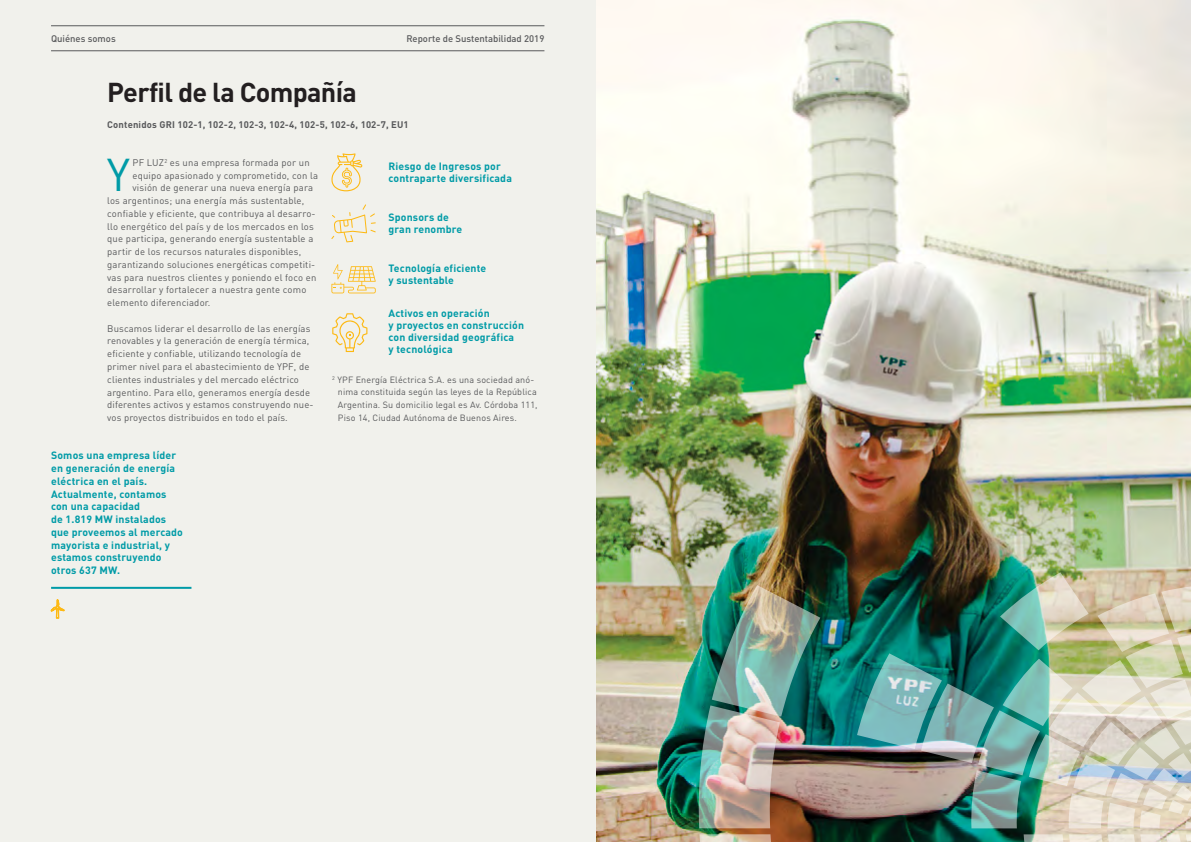
<style>
.page{position:relative;width:1191px;height:842px;background:#fff}
.page>*{position:absolute;margin:0;border:0;box-sizing:border-box;transform-origin:0 0}
.t1{font:45.3px "DIN";color:#009ba7}
.t2{font:700 27px "DIN";letter-spacing:-.025em;color:#231f20}
.t3{font:700 10.5px/12.8px "DIN";letter-spacing:.015em;color:#009ba7}
.t4{font:9.5px/12.8px "DIN";letter-spacing:.015em;color:#58595b}
.t5{font:700 9.5px "DIN";letter-spacing:.015em;color:#58595b}
.t6{font:500 9.5px "DIN";color:#58595b}
.t7{font:9px/12.8px "DIN";letter-spacing:.015em;color:#58595b}
</style>
<div class="page">
<img style="left:595px;top:0;width:596px;height:842px">
<div style="left:0;top:0;width:595px;height:842px;background:#f1f1ec"></div>
<svg style="left:1023px;top:834px;width:168px;height:8px"></svg>
<svg style="left:699px;top:834px;width:92px;height:8px"></svg>
<img style="left:697px;top:585px;width:123px;height:243px">
<img style="left:857px;top:572px;width:334px;height:256px">
<hr style="left:51px;top:587px;width:140px;height:2px;background:#009ba7">
<svg style="left:51px;top:599px;width:14px;height:20px"></svg>
<svg style="left:331px;top:153px;width:31px;height:38px"></svg>
<svg style="left:331px;top:204px;width:45px;height:38px"></svg>
<svg style="left:331px;top:264px;width:45px;height:29px"></svg>
<svg style="left:332px;top:313px;width:35px;height:39px"></svg>
<hr style="left:51px;top:51px;width:493px;height:1px;background:#58595b">
<hr style="left:51px;top:26px;width:493px;height:1px;background:#58595b">
<p class="t6" style="left:51px;top:32px;width:66px">Quiénes somos</p>
<p class="t6" style="left:406px;top:32px;width:140px">Reporte de Sustentabilidad 2019</p>
<h2 class="t2" style="left:107px;top:75px;width:251px">Perfil de la Compañía</h2>
<p class="t5" style="left:107px;top:118px;width:303px">Contenidos GRI 102-1, 102-2, 102-3, 102-4, 102-5, 102-6, 102-7, EU1</p>
<h1 class="t1" style="left:107px;top:147px;width:25px">Y</h1>
<p class="t4" style="left:132px;top:156px;width:179px">PF LUZ<sup>2</sup> es una empresa formada por un</p>
<p class="t3" style="left:388px;top:160px;width:125px;line-height:12px">Riesgo de Ingresos por contraparte diversificada</p>
<p class="t3" style="left:388px;top:211px;width:75px;line-height:12px">Sponsors de gran renombre</p>
<p class="t3" style="left:388px;top:262px;width:99px;line-height:12px">Tecnología eficiente y sustentable</p>
<p class="t3" style="left:388px;top:307px;width:137px;line-height:12px">Activos en operación<br>y proyectos en construcción con diversidad geográfica<br>y tecnológica</p>
<p class="t4" style="left:132px;top:169px;width:187px">equipo apasionado y comprometido, con la</p>
<p class="t4" style="left:132px;top:181px;width:182px">visión de generar una nueva energía para</p>
<p class="t4" style="left:107px;top:194px;width:198px">los argentinos; una energía más sustentable,</p>
<p class="t4" style="left:107px;top:207px;width:210px">confiable y eficiente, que contribuya al desarro-</p>
<p class="t4" style="left:107px;top:220px;width:208px">llo energético del país y de los mercados en los</p>
<p class="t4" style="left:107px;top:232px;width:208px">que participa, generando energía sustentable a</p>
<p class="t4" style="left:107px;top:245px;width:195px">partir de los recursos naturales disponibles,</p>
<p class="t4" style="left:107px;top:258px;width:209px">garantizando soluciones energéticas competiti-</p>
<p class="t4" style="left:107px;top:271px;width:211px">vas para nuestros clientes y poniendo el foco en</p>
<p class="t4" style="left:107px;top:283px;width:201px">desarrollar y fortalecer a nuestra gente como</p>
<p class="t4" style="left:107px;top:296px;width:105px">elemento diferenciador.</p>
<p class="t4" style="left:107px;top:322px;width:208px">Buscamos liderar el desarrollo de las energías renovables y la generación de energía térmica, eficiente y confiable, utilizando tecnología de primer nivel para el abastecimiento de YPF, de clientes industriales y del mercado eléctrico argentino. Para ello, generamos energía desde diferentes activos y estamos construyendo nue&shy;vos proyectos distribuidos en todo el país.</p>
<p class="t7" style="left:338px;top:373px;width:201px;text-indent:-6px"><sup>2</sup> YPF Energía Eléctrica S.A. es una sociedad anó&shy;nima constituida según las leyes de la República Argentina. Su domicilio legal es Av. Córdoba 111, Piso 14, Ciudad Autónoma de Buenos Aires.</p>
<p class="t3" style="left:51px;top:449px;width:133px">Somos una empresa líder en generación de energía eléctrica en el país.<br>Actualmente, contamos con una capacidad<br>de 1.819 MW instalados que proveemos al mercado mayorista e industrial, y estamos construyendo otros 637 MW.</p>
</div>
